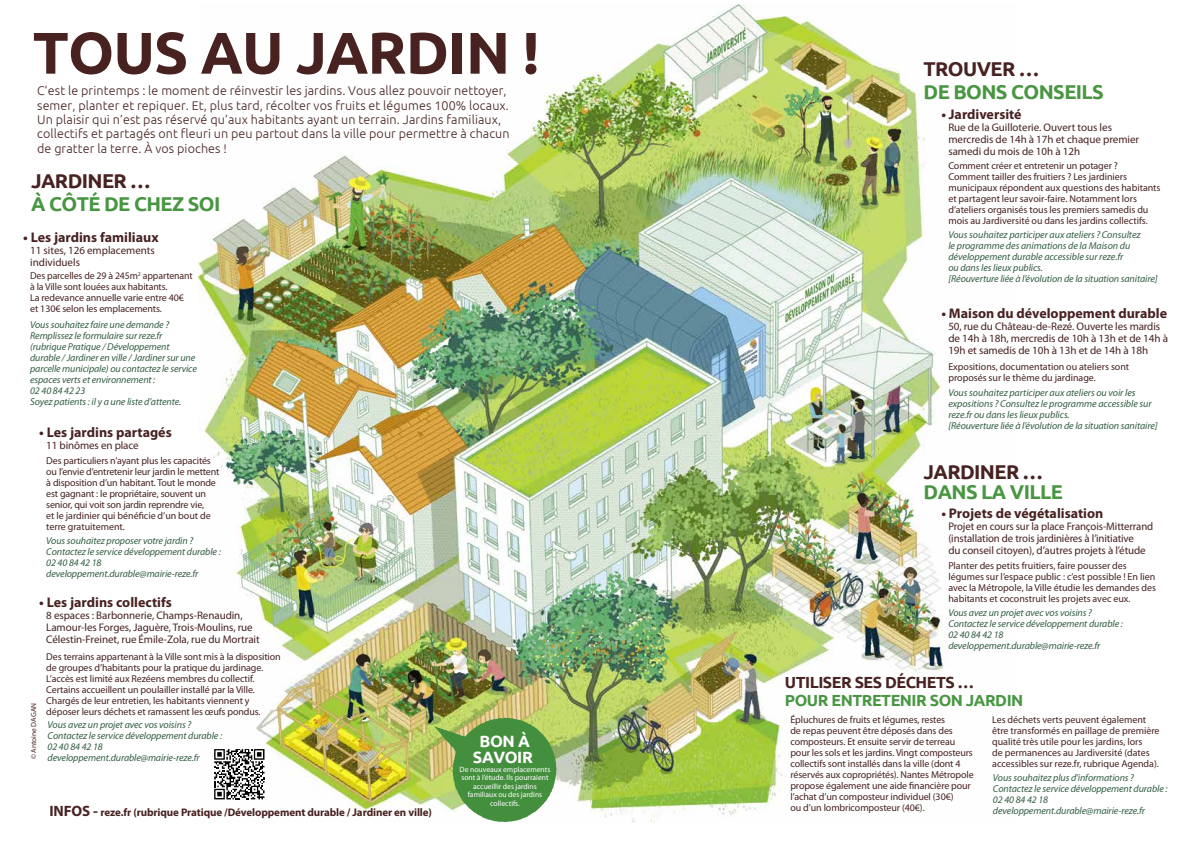
<style>
.page{position:relative;width:1191px;height:842px;background:#fff}
.page>*{position:absolute;margin:0;border:0;box-sizing:border-box;transform-origin:0 0}
.t1{font:700 58.7px "Ubuntu";letter-spacing:-.015em;color:#472221}
.t2{font:700 20px/23px "Ubuntu";letter-spacing:-.03em;color:#499642}
.t3{font:700 16.3px/16.6px "Ubuntu";letter-spacing:-.025em;color:#fff;text-align:center}
.t4{font:700 16.1px/18px "Ubuntu";letter-spacing:-.03em;color:#499642}
.t5{font:700 14px "Myriad Pro";color:#472221}
.t6{font:300 12.5px/14.4px "Ubuntu";letter-spacing:.01em;color:#472221}
.t7{font:11px/12px "Myriad Pro";letter-spacing:-.01em;color:#472221}
.t8{font:700 11px "Myriad Pro";letter-spacing:-.01em;color:#472221}
.t9{font:10px/11px "Myriad Pro";letter-spacing:-.01em;color:#472221}
.t10{font:italic 10px/11px "Myriad Pro";letter-spacing:-.01em;color:#335e43}
.t11{font:7.7px/8.5px "Myriad Pro";color:#fff;text-align:center}
.t12{font:7.4px "Myriad Pro";color:#472221}
.s1{color:#472221}
.s2{font-size:15px}
</style>
<div class="page">
<img style="left:199px;top:4px;width:745px;height:818px">
<svg style="left:211px;top:746px;width:57px;height:57px"></svg>
<svg style="left:434px;top:718px;width:122px;height:104px;background:#71a75b"></svg>
<p class="t1" style="left:33px;top:17px;width:508px">TOUS AU JARDIN !</p>
<p class="t6" style="left:37px;top:83px;width:474px">C’est le printemps : le moment de réinvestir les jardins. Vous allez pouvoir nettoyer, semer, planter et repiquer. Et, plus tard, récolter vos fruits et légumes 100% locaux.<br>Un plaisir qui n’est pas réservé qu’aux habitants ayant un terrain. Jardins familiaux, collectifs et partagés ont fleuri un peu partout dans la ville pour permettre à chacun de gratter la terre. À vos pioches !</p>
<p class="t2" style="left:31px;top:169px;width:191px"><span class="s1">JARDINER …<br></span>À CÔTÉ DE CHEZ SOI</p>
<p class="t5" style="left:23px;top:229px;width:137px">• Les jardins familiaux</p>
<p class="t7" style="left:30px;top:244px;width:126px">11 sites, 126 emplacements individuels</p>
<p class="t9" style="left:30px;top:271px;width:164px">Des parcelles de 29 à 245m<sup>2</sup> appartenant à la Ville sont louées aux habitants.<br>La redevance annuelle varie entre 40€ et 130€ selon les emplacements.</p>
<p class="t10" style="left:30px;top:320px;width:168px">Vous souhaitez faire une demande ?<br>Remplissez le formulaire sur reze.fr (rubrique Pratique / Développement durable / Jardiner en ville / Jardiner sur une parcelle municipale) ou contactez le service espaces verts et environnement :<br>02 40 84 42 23<br>Soyez patients : il y a une liste d’attente.</p>
<p class="t5" style="left:39px;top:424px;width:134px">• Les jardins partagés</p>
<p class="t7" style="left:46px;top:439px;width:94px">11 binômes en place</p>
<p class="t9" style="left:46px;top:455px;width:175px">Des particuliers n’ayant plus les capacités ou l’envie d’entretenir leur jardin le mettent à disposition d’un habitant. Tout le monde est gagnant : le propriétaire, souvent un senior, qui voit son jardin reprendre vie,<br>et le jardinier qui bénéficie d’un bout de terre gratuitement.</p>
<p class="t10" style="left:46px;top:536px;width:176px">Vous souhaitez proposer votre jardin ?<br>Contactez le service développement durable :<br>02 40 84 42 18 developpement.durable@mairie-reze.fr</p>
<p class="t5" style="left:39px;top:594px;width:134px">• Les jardins collectifs</p>
<p class="t7" style="left:46px;top:609px;width:215px">8 espaces : Barbonnerie, Champs-Renaudin,<br>Lamour-les Forges, Jaguère, Trois-Moulins, rue<br>Célestin-Freinet, rue Émile-Zola, rue du Mortrait</p>
<p class="t9" style="left:46px;top:651px;width:236px">Des terrains appartenant à la Ville sont mis à la disposition de groupes d’habitants pour la pratique du jardinage.<br>L’accès est limité aux Rezéens membres du collectif.<br>Certains accueillent un poulailler installé par la Ville.<br>Chargés de leur entretien, les habitants viennent y déposer leurs déchets et ramassent les œufs pondus.</p>
<p class="t10" style="left:48px;top:719px;width:176px">Vous avez un projet avec vos voisins ?<br>Contactez le service développement durable :<br>02 40 84 42 18 developpement.durable@mairie-reze.fr</p>
<p class="t12" style="left:30px;top:759px;width:58px;rotate:-90deg">© Antoine DAGAN</p>
<p class="t8" style="left:50px;top:806px;width:384px"><span class="s2">INFOS -</span> reze.fr (rubrique Pratique /Développement durable / Jardiner en ville)</p>
<p class="t3" style="left:473px;top:732px;width:61px">BON À<br>SAVOIR</p>
<p class="t11" style="left:459px;top:765px;width:92px">De nouveaux emplacements sont à l’étude. Ils pourraient accueillir des jardins familiaux ou des jardins collectifs.</p>
<p class="t2" style="left:923px;top:57px;width:182px"><span class="s1">TROUVER …<br></span>DE BONS CONSEILS</p>
<p class="t5" style="left:941px;top:106px;width:82px">• Jardiversité</p>
<p class="t7" style="left:948px;top:121px;width:192px">Rue de la Guilloterie. Ouvert tous les mercredis de 14h à 17h et chaque premier samedi du mois de 10h à 12h</p>
<p class="t9" style="left:948px;top:160px;width:214px">Comment créer et entretenir un potager ?<br>Comment tailler des fruitiers ? Les jardiniers municipaux répondent aux questions des habitants et partagent leur savoir-faire. Notamment lors d’ateliers organisés tous les premiers samedis du mois au Jardiversité ou dans les jardins collectifs.</p>
<p class="t10" style="left:948px;top:229px;width:211px">Vous souhaitez participer aux ateliers ? Consultez<br>le programme des animations de la Maison du développement durable accessible sur reze.fr<br>ou dans les lieux publics.<br>[Réouverture liée à l’évolution de la situation sanitaire]</p>
<p class="t5" style="left:941px;top:306px;width:227px">• Maison du développement durable</p>
<p class="t7" style="left:948px;top:321px;width:221px">50, rue du Château-de-Rezé. Ouverte les mardis de 14h à 18h, mercredis de 10h à 13h et de 14h à<br>19h et samedis de 10h à 13h et de 14h à 18h</p>
<p class="t9" style="left:948px;top:361px;width:182px">Expositions, documentation ou ateliers sont proposés sur le thème du jardinage.</p>
<p class="t10" style="left:948px;top:387px;width:211px">Vous souhaitez participer aux ateliers ou voir les expositions ? Consultez le programme accessible sur reze.fr ou dans les lieux publics.<br>[Réouverture liée à l’évolution de la situation sanitaire]</p>
<p class="t2" style="left:923px;top:461px;width:141px;line-height:20px"><span class="s1">JARDINER …<br></span>DANS LA VILLE</p>
<p class="t5" style="left:941px;top:506px;width:163px">• Projets de végétalisation</p>
<p class="t7" style="left:948px;top:521px;width:206px">Projet en cours sur la place François-Mitterrand (installation de trois jardinières à l’initiative<br>du conseil citoyen), d’autres projets à l’étude</p>
<p class="t9" style="left:948px;top:560px;width:209px">Planter des petits fruitiers, faire pousser des légumes sur l’espace public : c’est possible ! En lien avec la Métropole, la Ville étudie les demandes des habitants et coconstruit les projets avec eux.</p>
<p class="t10" style="left:948px;top:608px;width:176px">Vous avez un projet avec vos voisins ?<br>Contactez le service développement durable :<br>02 40 84 42 18 developpement.durable@mairie-reze.fr</p>
<p class="t4" style="left:785px;top:673px;width:240px"><span class="s1">UTILISER SES DÉCHETS …<br></span>POUR ENTRETENIR SON JARDIN</p>
<p class="t9" style="left:790px;top:714px;width:185px">Épluchures de fruits et légumes, restes<br>de repas peuvent être déposés dans des composteurs. Et ensuite servir de terreau pour les sols et les jardins. Vingt composteurs collectifs sont installés dans la ville (dont 4 réservés aux copropriétés). Nantes Métropole propose également une aide financière pour l’achat d’un composteur individuel (30€)<br>ou d’un lombricomposteur (40€).</p>
<p class="t9" style="left:992px;top:714px;width:169px">Les déchets verts peuvent également être transformés en paillage de première qualité très utile pour les jardins, lors<br>de permanences au Jardiversité (dates accessibles sur reze.fr, rubrique Agenda).</p>
<p class="t10" style="left:993px;top:772px;width:176px">Vous souhaitez plus d’informations ?<br>Contactez le service développement durable :<br>02 40 84 42 18 developpement.durable@mairie-reze.fr</p>
</div>
